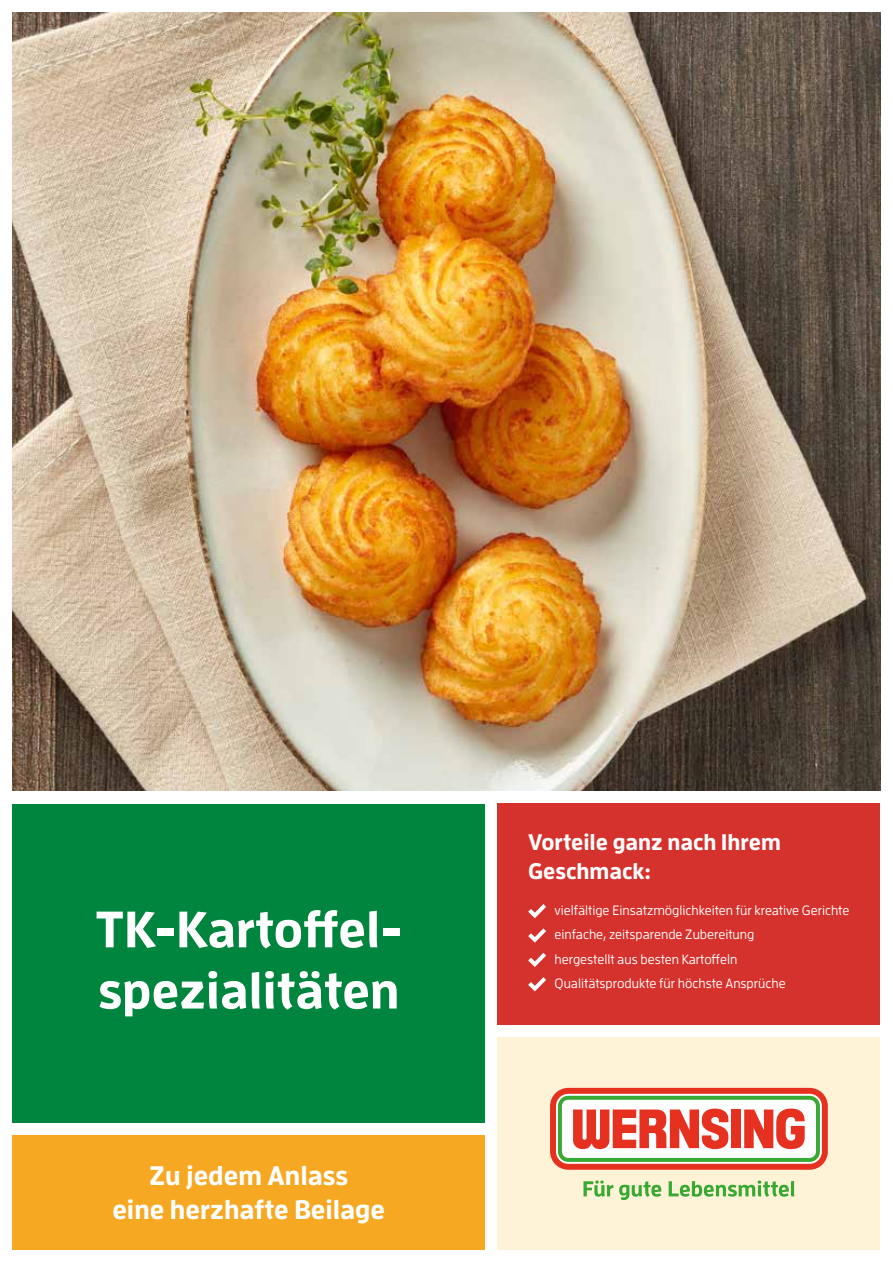
<style>
.page{position:relative;width:893px;height:1263px;background:#fff}
.page>*{position:absolute;margin:0;border:0;box-sizing:border-box;transform-origin:0 0}
.t1{font:700 51px/61.2px "Enzo Pro";color:#fff}
.t2{font:700 26.85px/33.9px "Enzo Pro";color:#fff;text-align:center}
.t3{font:700 22.5px/28.5px "Enzo Pro";color:#fff}
.t4{font:500 13.5px/24.5px "Enzo Pro";color:#fff}
</style>
<div class="page">
<div style="left:13px;top:804px;width:472px;height:319px;background:#00853e"></div>
<div style="left:497px;top:804px;width:383px;height:221px;background:#d5312d"></div>
<div style="left:13px;top:1135px;width:472px;height:115px;background:#f7a823"></div>
<div style="left:497px;top:1037px;width:383px;height:213px;background:#fff3d7"></div>
<img style="left:13px;top:13px;width:867px;height:778px">
<svg style="left:528px;top:904px;width:18px;height:14px"></svg>
<svg style="left:528px;top:928px;width:18px;height:15px"></svg>
<svg style="left:528px;top:953px;width:18px;height:14px"></svg>
<svg style="left:528px;top:977px;width:18px;height:14px"></svg>
<svg style="left:583px;top:1180px;width:30px;height:17px"></svg>
<svg style="left:619px;top:1181px;width:42px;height:19px"></svg>
<svg style="left:669px;top:1180px;width:125px;height:17px"></svg>
<svg style="left:550px;top:1088px;width:278px;height:82px;background:#dd9682"></svg>
<h1 class="t1" style="left:95px;top:897px;width:306px">TK-Kartoffel&shy;spezialitäten</h1>
<h2 class="t2" style="left:112px;top:1158px;width:274px">Zu jedem Anlass<br>eine herzhafte Beilage</h2>
<h3 class="t3" style="left:528px;top:828px;width:254px">Vorteile ganz nach Ihrem<br>Geschmack:</h3>
<p class="t4" style="left:555px;top:898px;width:296px">vielfältige Einsatzmöglichkeiten für kreative Gerichte einfache, zeitsparende Zubereitung<br>hergestellt aus besten Kartoffeln<br>Qualitätsprodukte für höchste Ansprüche</p>
</div>
